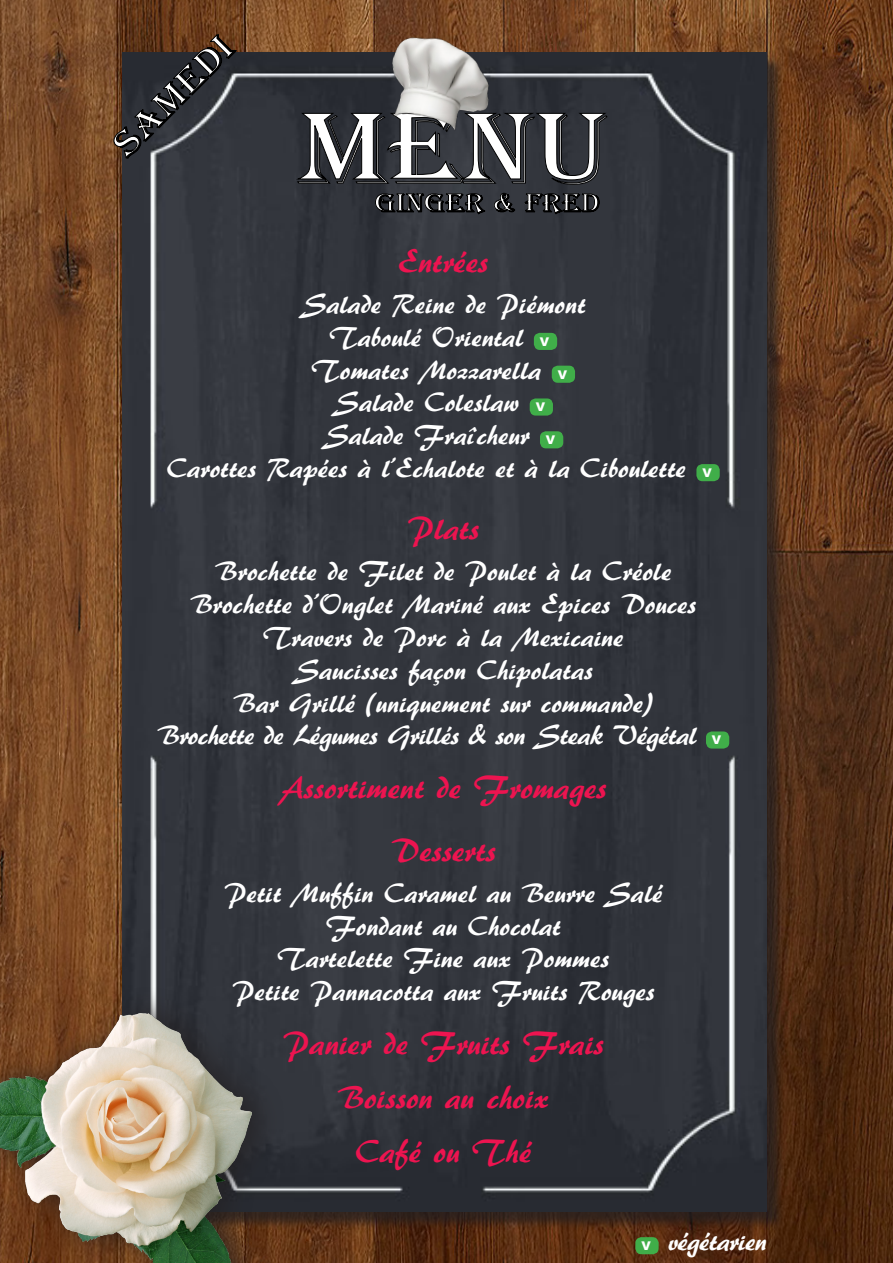
<style>
.page{position:relative;width:893px;height:1263px;background:#fff}
.page>*{position:absolute;margin:0;border:0;box-sizing:border-box;transform-origin:0 0}
.t1{font:104.7px "Algerian";color:#fff;scale:1.15 1}
.t2{font:37.35px "Algerian";color:#fff;scale:1.15 1}
.t3{font:33px "ARBERKLEY";color:#ed1450}
.t4{font:27.9px "ARBERKLEY";color:#fff}
.t5{font:27.9px "ARBERKLEY";letter-spacing:-.02em;color:#fff}
.t6{font:27px "Algerian";color:#fff;scale:1.15 1}
.t7{font:900 12px "Arial";color:#fff}
</style>
<div class="page">
<img style="left:0;top:0;width:893px;height:1263px">
<div style="left:125px;top:54px;width:660px;height:1176px;background:#231f20;opacity:.75"></div>
<img style="left:122px;top:52px;width:645px;height:1159px">
<svg style="left:297px;top:113px;width:311px;height:72px;background:#282a30"></svg>
<img style="left:374px;top:24px;width:127px;height:125px">
<svg style="left:375px;top:193px;width:111px;height:22px;background:#1f2125"></svg>
<svg style="left:493px;top:192px;width:23px;height:21px"></svg>
<svg style="left:524px;top:193px;width:76px;height:22px;background:#1c1e22"></svg>
<div style="left:534px;top:333px;width:23px;height:17px;background:#40ae49;border-radius:6px"></div>
<div style="left:552px;top:366px;width:23px;height:17px;background:#40ae49;border-radius:6px"></div>
<div style="left:530px;top:398px;width:23px;height:18px;background:#40ae49;border-radius:6px"></div>
<div style="left:540px;top:431px;width:23px;height:17px;background:#40ae49;border-radius:6px"></div>
<div style="left:696px;top:464px;width:24px;height:17px;background:#40ae49;border-radius:6px"></div>
<div style="left:706px;top:731px;width:23px;height:17px;background:#40ae49;border-radius:6px"></div>
<div style="left:0;top:986px;width:286px;height:277px;background:#231f20;opacity:.75"></div>
<img style="left:0;top:1013px;width:251px;height:250px">
<div style="left:635px;top:1237px;width:24px;height:17px;background:#40ae49;border-radius:6px"></div>
<svg style="left:113px;top:34px;width:124px;height:125px;background:#393332"></svg>
<p class="t2" style="left:104px;top:136px;width:161px;rotate:-45deg">SAMEDI</p>
<p class="t1" style="left:300px;top:90px;width:270px">MENU</p>
<p class="t6" style="left:375px;top:188px;width:46px">GINGE</p>
<p class="t6" style="left:465px;top:188px;width:119px">R &amp; FRED</p>
<p class="t3" style="left:398px;top:241px;width:91px">Entrées</p>
<p class="t4" style="left:301px;top:287px;width:286px">Salade Reine de Piémont</p>
<p class="t4" style="left:329px;top:320px;width:195px">Taboulé Oriental</p>
<p class="t7" style="left:540px;top:333px;width:11px">V</p>
<p class="t4" style="left:312px;top:352px;width:231px">Tomates Mozzarella</p>
<p class="t7" style="left:558px;top:365px;width:11px">V</p>
<p class="t4" style="left:334px;top:385px;width:187px">Salade Coleslaw</p>
<p class="t7" style="left:536px;top:398px;width:11px">V</p>
<p class="t4" style="left:323px;top:418px;width:208px">Salade Fraîcheur</p>
<p class="t7" style="left:546px;top:431px;width:11px">V</p>
<p class="t4" style="left:167px;top:451px;width:520px">Carottes Rapées à l’Echalote et à la Ciboulette</p>
<p class="t7" style="left:702px;top:464px;width:11px">V</p>
<p class="t3" style="left:407px;top:508px;width:73px">Plats</p>
<p class="t4" style="left:215px;top:554px;width:457px">Brochette de Filet de Poulet à la Créole</p>
<p class="t4" style="left:190px;top:587px;width:507px">Brochette d’Onglet Mariné aux Epices Douces</p>
<p class="t4" style="left:263px;top:620px;width:362px">Travers de Porc à la Mexicaine</p>
<p class="t4" style="left:294px;top:652px;width:301px">Saucisses façon Chipolatas</p>
<p class="t4" style="left:233px;top:685px;width:421px">Bar Grillé (uniquement sur commande)</p>
<p class="t5" style="left:157px;top:718px;width:541px">Brochette de Légumes Grillés &amp; son Steak Végétal</p>
<p class="t7" style="left:712px;top:731px;width:11px">V</p>
<p class="t3" style="left:280px;top:767px;width:328px">Assortiment de Fromages</p>
<p class="t3" style="left:391px;top:830px;width:107px">Desserts</p>
<p class="t4" style="left:224px;top:875px;width:440px">Petit Muffin Caramel au Beurre Salé</p>
<p class="t4" style="left:326px;top:908px;width:236px">Fondant au Chocolat</p>
<p class="t4" style="left:277px;top:941px;width:333px">Tartelette Fine aux Pommes</p>
<p class="t4" style="left:232px;top:974px;width:424px">Petite Pannacotta aux Fruits Rouges</p>
<p class="t3" style="left:283px;top:1023px;width:322px">Panier de Fruits Frais</p>
<p class="t3" style="left:338px;top:1077px;width:212px">Boisson au choix</p>
<p class="t3" style="left:355px;top:1131px;width:177px">Café ou Thé</p>
<p class="t7" style="left:641px;top:1237px;width:11px">V</p>
<p class="t5" style="left:668px;top:1224px;width:100px">végétarien</p>
</div>
